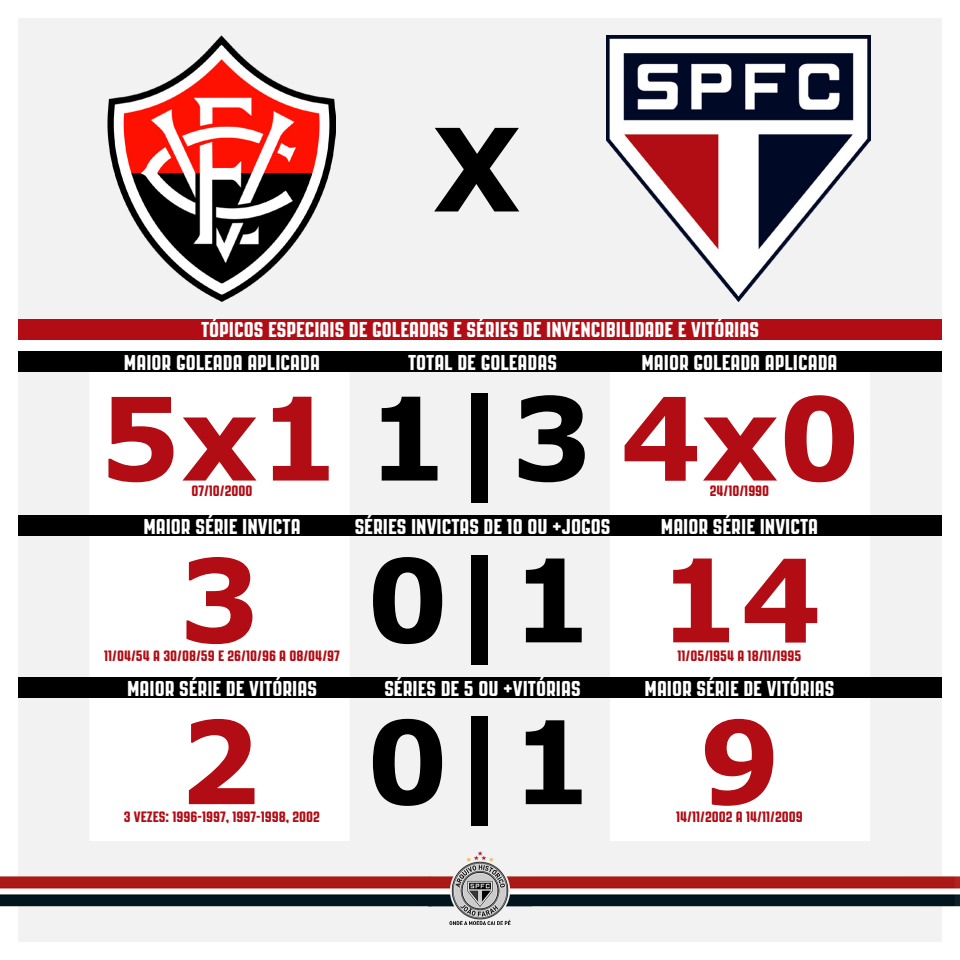
<style>
.page{position:relative;width:960px;height:960px;background:#fff}
.page>*{position:absolute;margin:0;border:0;box-sizing:border-box;transform-origin:0 0}
.t1{font:700 115px/161.8px "Verdana";color:#b20d15;text-align:center}
.t2{font:700 115px "Verdana";color:#000}
.t3{font:21.5px "PAG Revolucion";color:#fff}
.t4{font:15px "PAG Revolucion";color:#b20d15}
.s1{color:#000}
</style>
<div class="page">
<div style="left:18px;top:18px;width:924px;height:322px;background:#f2f2f2"></div>
<div style="left:18px;top:372px;width:924px;height:570px;background:#f2f2f2"></div>
<img style="left:0;top:852px;width:960px;height:72px">
<div style="left:90px;top:372px;width:259px;height:469px;background:#fff"></div>
<div style="left:610px;top:372px;width:260px;height:469px;background:#fff"></div>
<div style="left:18px;top:351px;width:924px;height:21px;background:#000"></div>
<div style="left:18px;top:320px;width:924px;height:20px;background:#b20d15"></div>
<div style="left:18px;top:515px;width:924px;height:21px;background:#000"></div>
<div style="left:18px;top:677px;width:924px;height:21px;background:#000"></div>
<img style="left:607px;top:36px;width:264px;height:266px">
<img style="left:107px;top:36px;width:228px;height:266px">
<h1 class="t2" style="left:433px;top:88px;width:89px">X</h1>
<p class="t3" style="left:201px;top:318px;width:559px">TÓPICOS ESPECIAIS DE GOLEADAS E SÉRIES DE INVENCIBILIDADE E VITÓRIAS</p>
<p class="t3" style="left:124px;top:351px;width:198px">MAIOR GOLEADA APLICADA</p>
<p class="t3" style="left:408px;top:351px;width:150px">TOTAL DE GOLEADAS</p>
<p class="t3" style="left:641px;top:351px;width:198px">MAIOR GOLEADA APLICADA</p>
<h1 class="t1" style="left:99px;top:355px;width:763px">5x1 <span class="s1">1|3</span> 4x0<br>3 <span class="s1">0|1</span> 14<br>2 <span class="s1">0|1</span> 9</h1>
<p class="t4" style="left:191px;top:483px;width:63px">07/10/2000</p>
<p class="t4" style="left:710px;top:483px;width:61px">24/10/1990</p>
<p class="t3" style="left:143px;top:515px;width:159px">MAIOR SÉRIE INVICTA</p>
<p class="t3" style="left:355px;top:515px;width:257px">SÉRIES INVICTAS DE 10 OU +JOGOS</p>
<p class="t3" style="left:661px;top:515px;width:159px">MAIOR SÉRIE INVICTA</p>
<p class="t4" style="left:104px;top:647px;width:237px">11/04/54 A 30/08/59 E 26/10/96 A 08/04/97</p>
<p class="t4" style="left:677px;top:647px;width:126px">11/05/1954 A 18/11/1995</p>
<p class="t3" style="left:127px;top:677px;width:191px">MAIOR SÉRIE DE VITÓRIAS</p>
<p class="t3" style="left:384px;top:677px;width:198px">SÉRIES DE 5 OU +VITÓRIAS</p>
<p class="t3" style="left:645px;top:677px;width:191px">MAIOR SÉRIE DE VITÓRIAS</p>
<p class="t4" style="left:124px;top:809px;width:198px">3 VEZES: 1996-1997, 1997-1998, 2002</p>
<p class="t4" style="left:676px;top:809px;width:128px">14/11/2002 A 14/11/2009</p>
</div>
